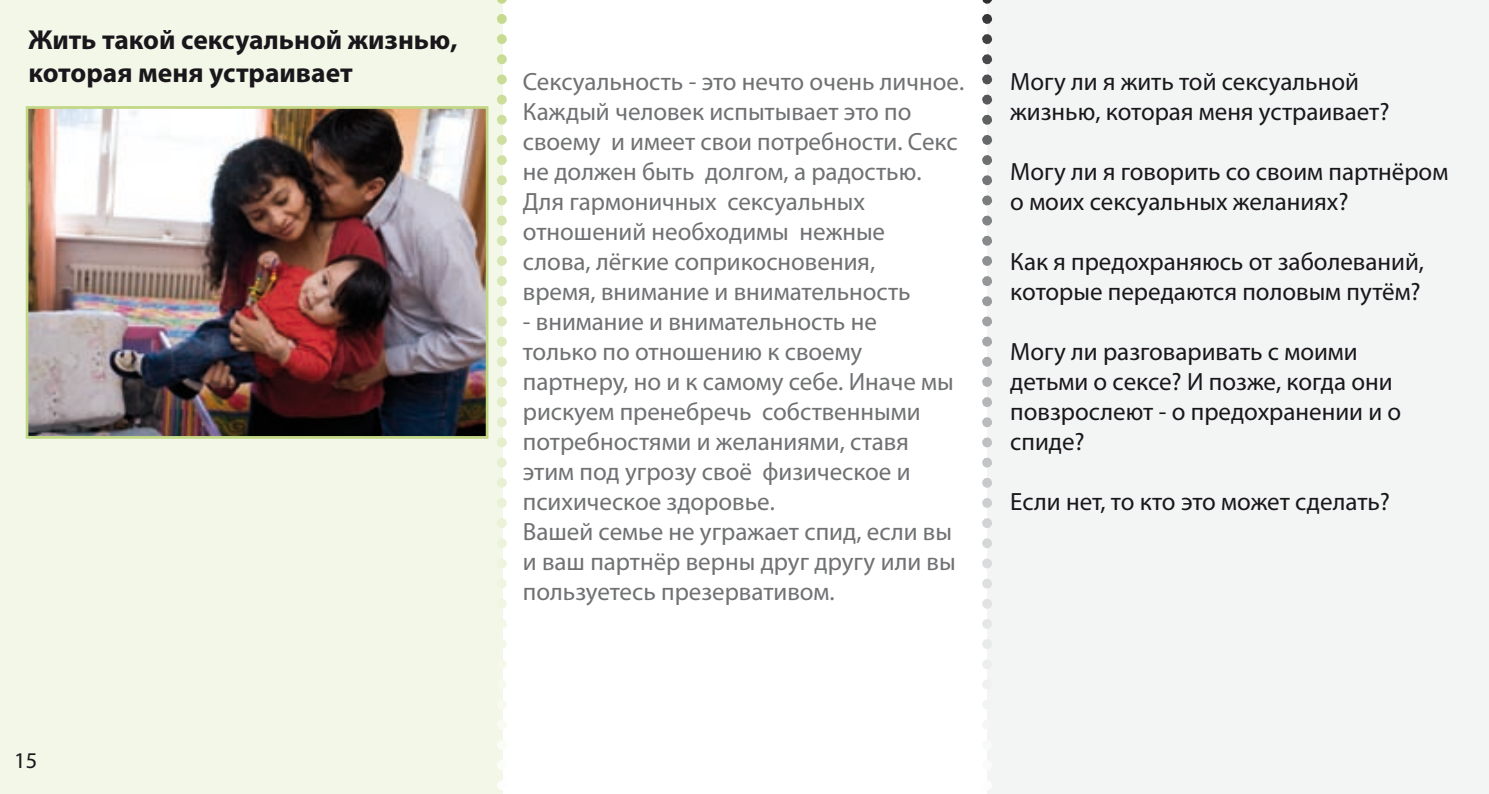
<style>
.page{position:relative;width:1489px;height:794px;background:#fff}
.page>*{position:absolute;margin:0;border:0;box-sizing:border-box;transform-origin:0 0}
.t1{font:700 27.5px/33px "Myriad Pro";color:#1a171c}
.t2{font:25px/30px "Myriad Pro";color:#707173}
.t3{font:25px/30px "Myriad Pro";color:#1a171c}
.t4{font:22.5px "Myriad Pro";color:#1a171c}
</style>
<div class="page">
<div style="left:0;top:0;width:503px;height:794px;background:#f2f7e7"></div>
<div style="left:987px;top:0;width:501px;height:794px;background:#f3f4f4"></div>
<svg style="left:497px;top:0;width:10px;height:790px"></svg>
<svg style="left:982px;top:0;width:10px;height:790px"></svg>
<img style="left:29px;top:109px;width:456px;height:326px">
<div style="left:26px;top:106px;width:462px;height:332px;border:2px solid #c1d785"></div>
<p class="t1" style="left:28px;top:24px;width:430px">Жить такой сексуальной жизнью, которая меня устраивает</p>
<p class="t4" style="left:14px;top:748px;width:25px">15</p>
<p class="t2" style="left:523px;top:67px;width:443px">Сексуальность - это нечто очень личное.<br>Каждый человек испытывает это по своему и имеет свои потребности. Секс не должен быть долгом, а радостью.<br>Для гармоничных сексуальных отношений необходимы нежные<br>слова, лёгкие соприкосновения,<br>время, внимание и внимательность</p>
<p class="t2" style="left:523px;top:307px;width:434px">- внимание и внимательность не только по отношению к своему партнеру, но и к самому себе. Иначе мы рискуем пренебречь собственными потребностями и желаниями, ставя этим под угрозу своё физическое и психическое здоровье.<br>Вашей семье не угражает спид, если вы и ваш партнёр верны друг другу или вы пользуетесь презервативом.</p>
<p class="t3" style="left:1010px;top:67px;width:381px">Могу ли я жить той сексуальной жизнью, которая меня устраивает?</p>
<p class="t3" style="left:1010px;top:157px;width:439px">Могу ли я говорить со своим партнёром о моих сексуальных желаниях?</p>
<p class="t3" style="left:1010px;top:247px;width:415px">Как я предохраняюсь от заболеваний, которые передаются половым путём?</p>
<p class="t3" style="left:1010px;top:337px;width:392px">Могу ли разговаривать с моими детьми о сексе? И позже, когда они повзрослеют - о предохранении и о спиде?</p>
<p class="t3" style="left:1010px;top:487px;width:381px">Если нет, то кто это может сделать?</p>
</div>
